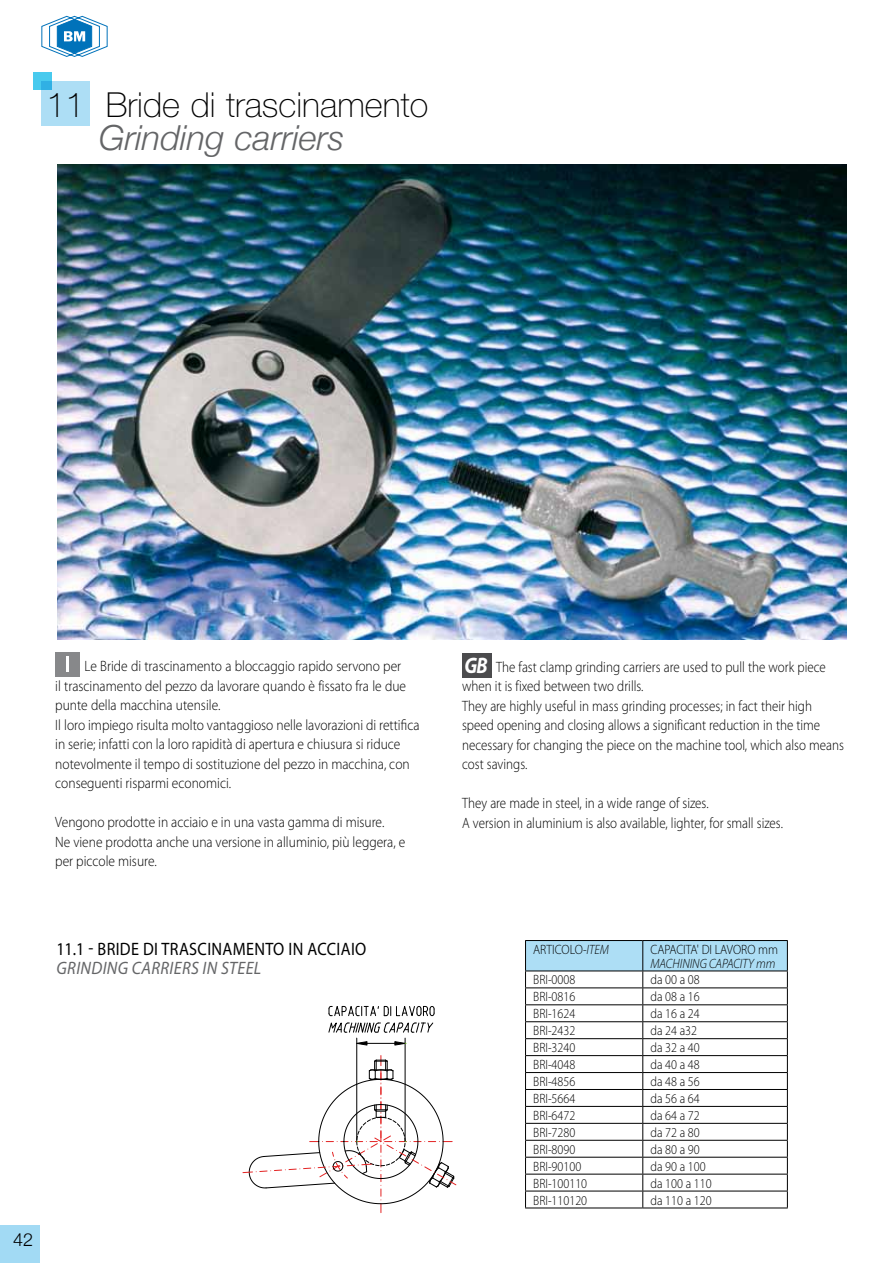
<style>
.page{position:relative;width:893px;height:1263px;background:#fff}
.page>*{position:absolute;margin:0;border:0;box-sizing:border-box;transform-origin:0 0}
.t1{font:100 34.5px "Helvetica Neue";color:#000}
.t2{font:italic 300 34.5px "Helvetica Neue";color:#646567}
.t3{font:italic 700 22.5px "Myriad Pro";color:#fff;scale:.85 1}
.t4{font:18px "Myriad Pro";letter-spacing:.02em;color:#000;scale:.9 1}
.t5{font:italic 18px "Myriad Pro";letter-spacing:.02em;color:#646567;scale:.93 1}
.t6{font:300 18px "Helvetica Neue";color:#000}
.t7{font:300 15px/19.5px "Myriad Pro";color:#000;scale:.9 1}
.t8{font:300 15px/19.5px "Myriad Pro";color:#000;scale:.87 1}
.t9{font:300 13.5px "Myriad Pro";color:#000;scale:.9 1}
.t10{font:italic 300 13.5px "Myriad Pro";color:#000;scale:.9 1}
.s1{font-style:italic}
</style>
<div class="page">
<svg style="left:41px;top:16px;width:67px;height:41px"></svg>
<div style="left:0;top:1225px;width:40px;height:38px;background:#a2daf4"></div>
<div style="left:41px;top:81px;width:49px;height:45px;background:#addef5"></div>
<svg style="left:34px;top:72px;width:18px;height:17px"></svg>
<div style="left:55px;top:652px;width:25px;height:24px;background:#87888a"></div>
<svg style="left:67px;top:656px;width:2px;height:16px"></svg>
<svg style="left:525px;top:940px;width:263px;height:267px"></svg>
<hr style="left:525px;top:1207px;width:118px;height:1px;background:#000">
<hr style="left:643px;top:1207px;width:145px;height:1px;background:#000">
<img style="left:57px;top:164px;width:789px;height:475px">
<div style="left:462px;top:653px;width:29px;height:25px;background:#4b4b4d"></div>
<hr style="left:356px;top:1038px;width:1px;height:103px;background:#000">
<hr style="left:405px;top:1038px;width:1px;height:103px;background:#000">
<svg style="left:329px;top:1005px;width:106px;height:28px"></svg>
<svg style="left:243px;top:1055px;width:213px;height:158px"></svg>
<svg style="left:356px;top:1041px;width:51px;height:4px"></svg>
<h1 class="t1" style="left:46px;top:85px;width:383px">11 Bride di trascinamento</h1>
<h1 class="t2" style="left:99px;top:117px;width:247px">Grinding carriers</h1>
<p class="t7" style="left:55px;top:657px;width:406px;text-indent:29px">Le Bride di trascinamento a bloccaggio rapido servono per<br>il trascinamento del pezzo da lavorare quando è fissato fra le due punte della macchina utensile.<br>Il loro impiego risulta molto vantaggioso nelle lavorazioni di rettifica in serie; infatti con la loro rapidità di apertura e chiusura si riduce notevolmente il tempo di sostituzione del pezzo in macchina, con conseguenti risparmi economici.</p>
<p class="t7" style="left:55px;top:813px;width:390px">Vengono prodotte in acciaio e in una vasta gamma di misure.<br>Ne viene prodotta anche una versione in alluminio, più leggera, e per piccole misure.</p>
<p class="t4" style="left:56px;top:937px;width:129px">11.1 - BRIDE DI TRASCINAMENTO</p>
<p class="t4" style="left:289px;top:937px;width:32px">IN ACCIAIO</p>
<p class="t5" style="left:57px;top:957px;width:22px">GRINDIN</p>
<p class="t5" style="left:118px;top:957px;width:26px">G CARRIERS</p>
<p class="t5" style="left:203px;top:957px;width:61px">IN STEEL</p>
<p class="t6" style="left:13px;top:1229px;width:22px">42</p>
<h2 class="t3" style="left:465px;top:651px;width:29px">GB</h2>
<p class="t8" style="left:462px;top:657px;width:440px;text-indent:34px">The fast clamp grinding carriers are used to pull the work piece when it is fixed between two drills.<br>They are highly useful in mass grinding processes; in fact their high speed opening and closing allows a significant reduction in the time necessary for changing the piece on the machine tool, which also means cost savings.</p>
<p class="t8" style="left:462px;top:794px;width:370px">They are made in steel, in a wide range of sizes.<br>A version in aluminium is also available, lighter, for small sizes.</p>
<p class="t9" style="left:533px;top:942px;width:86px">ARTICOLO-<span class="s1">ITEM</span></p>
<p class="t9" style="left:650px;top:942px;width:143px">CAPACITA' DI LAVORO mm</p>
<p class="t10" style="left:650px;top:956px;width:140px">MACHINING CAPACITY mm</p>
<p class="t9" style="left:533px;top:972px;width:48px">BRI-0008</p>
<p class="t9" style="left:650px;top:972px;width:56px">da 00 a 08</p>
<p class="t9" style="left:533px;top:989px;width:48px">BRI-0816</p>
<p class="t9" style="left:650px;top:989px;width:56px">da 08 a 16</p>
<p class="t9" style="left:533px;top:1006px;width:48px">BRI-1624</p>
<p class="t9" style="left:650px;top:1006px;width:56px">da 16 a 24</p>
<p class="t9" style="left:533px;top:1023px;width:48px">BRI-2432</p>
<p class="t9" style="left:650px;top:1023px;width:53px">da 24 a32</p>
<p class="t9" style="left:533px;top:1040px;width:48px">BRI-3240</p>
<p class="t9" style="left:650px;top:1040px;width:56px">da 32 a 40</p>
<p class="t9" style="left:533px;top:1057px;width:48px">BRI-4048</p>
<p class="t9" style="left:650px;top:1057px;width:56px">da 40 a 48</p>
<p class="t9" style="left:533px;top:1074px;width:48px">BRI-4856</p>
<p class="t9" style="left:650px;top:1074px;width:56px">da 48 a 56</p>
<p class="t9" style="left:533px;top:1091px;width:48px">BRI-5664</p>
<p class="t9" style="left:650px;top:1091px;width:56px">da 56 a 64</p>
<p class="t9" style="left:533px;top:1108px;width:48px">BRI-6472</p>
<p class="t9" style="left:650px;top:1108px;width:56px">da 64 a 72</p>
<p class="t9" style="left:533px;top:1125px;width:48px">BRI-7280</p>
<p class="t9" style="left:650px;top:1125px;width:56px">da 72 a 80</p>
<p class="t9" style="left:533px;top:1142px;width:48px">BRI-8090</p>
<p class="t9" style="left:650px;top:1142px;width:56px">da 80 a 90</p>
<p class="t9" style="left:533px;top:1159px;width:55px">BRI-90100</p>
<p class="t9" style="left:650px;top:1159px;width:63px">da 90 a 100</p>
<p class="t9" style="left:533px;top:1176px;width:62px">BRI-100110</p>
<p class="t9" style="left:650px;top:1176px;width:69px">da 100 a 110</p>
<p class="t9" style="left:533px;top:1193px;width:62px">BRI-110120</p>
<p class="t9" style="left:650px;top:1193px;width:69px">da 110 a 120</p>
</div>
